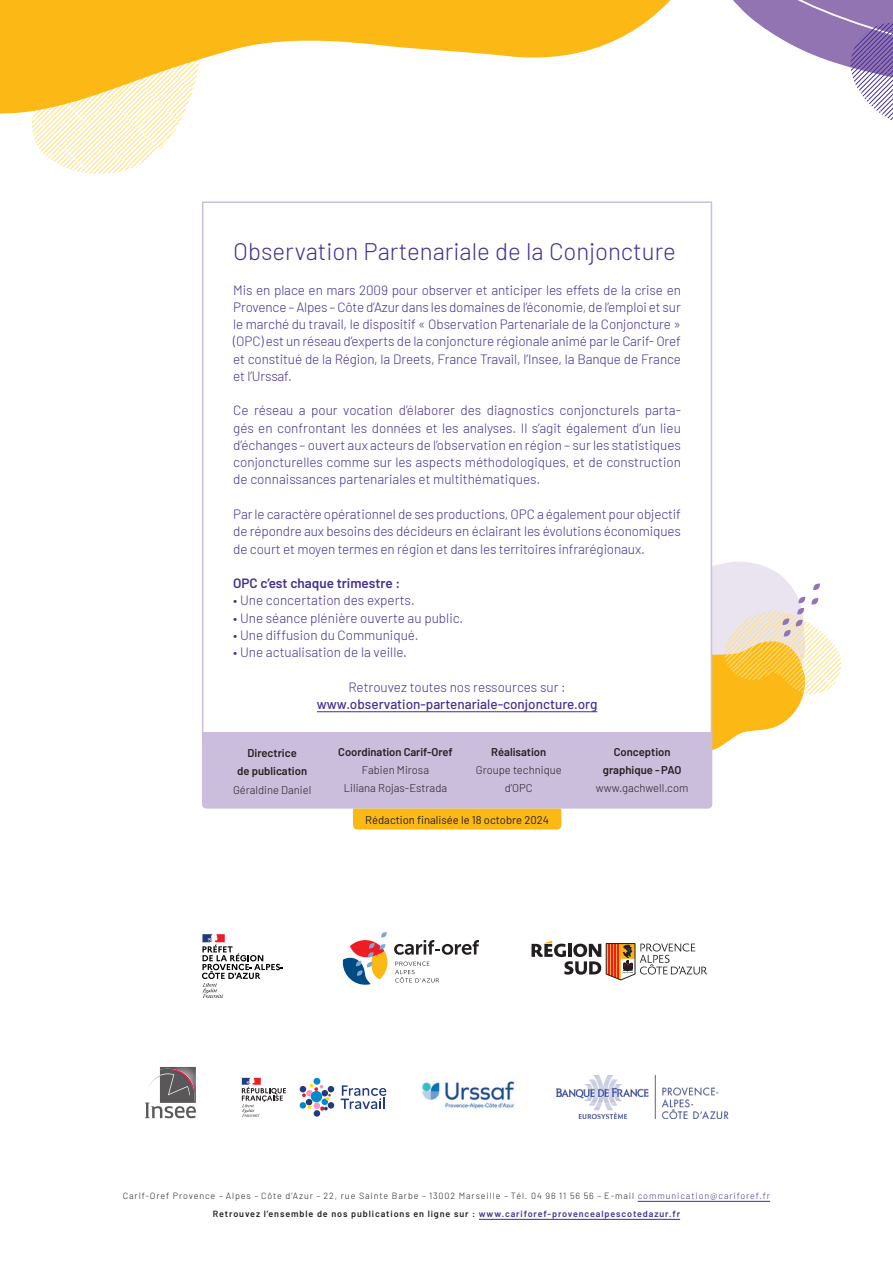
<style>
.page{position:relative;width:893px;height:1263px;background:#fff}
.page>*{position:absolute;margin:0;border:0;box-sizing:border-box;transform-origin:0 0}
.t1{font:300 24px "Barlow";color:#452f92}
.t2{font:300 13.5px/17.2px "Barlow";letter-spacing:-.005em;color:#452f92;text-align:justify}
.t3{font:500 13.5px "Barlow";color:#452f92}
.t4{font:600 13.5px "Barlow";color:#452f92}
.t5{font:300 11.25px/18px "Barlow";color:#231f20;text-align:center}
.t6{font:600 11.25px/18px "Barlow";color:#231f20;text-align:center}
.t7{font:11.25px "Barlow";color:#231f20}
.t8{font:300 9px/18px "Barlow";letter-spacing:.1em;color:#231f20;text-align:center}
.s1{color:#452f92}
.s2{font-weight:600}
.s3{font-weight:600;color:#452f92}
</style>
<div class="page">
<svg style="left:712px;top:554px;width:85px;height:42px;fill:#eae4f1"></svg>
<hr style="left:638px;top:1201px;width:132px;height:1px;background:#452f92">
<hr style="left:479px;top:1219px;width:201px;height:1px;background:#452f92">
<svg style="left:145px;top:1067px;width:51px;height:51px"></svg>
<div style="left:314px;top:1110px;width:6px;height:7px;background:#233b7d;border-radius:50%"></div>
<div style="left:314px;top:1078px;width:6px;height:7px;background:#0089cf;border-radius:50%"></div>
<svg style="left:300px;top:1084px;width:34px;height:27px"></svg>
<div style="left:311px;top:1091px;width:11px;height:11px;background:#0089cf;border-radius:50%"></div>
<svg style="left:341px;top:1085px;width:45px;height:24px"></svg>
<svg style="left:242px;top:1078px;width:44px;height:39px"></svg>
<img style="left:421px;top:1081px;width:94px;height:28px">
<svg style="left:31px;top:118px;width:151px;height:56px"></svg>
<svg style="left:0;top:0;width:671px;height:118px"></svg>
<svg style="left:733px;top:0;width:160px;height:120px"></svg>
<svg style="left:531px;top:940px;width:176px;height:40px"></svg>
<svg style="left:202px;top:934px;width:81px;height:64px"></svg>
<svg style="left:394px;top:940px;width:85px;height:15px"></svg>
<svg style="left:395px;top:961px;width:44px;height:21px"></svg>
<svg style="left:343px;top:932px;width:45px;height:53px"></svg>
<svg style="left:813px;top:583px;width:7px;height:7px"></svg>
<svg style="left:202px;top:596px;width:639px;height:233px"></svg>
<img style="left:557px;top:1076px;width:172px;height:43px">
<h1 class="t1" style="left:233px;top:234px;width:444px">Observation Partenariale de la Conjoncture</h1>
<p class="t2" style="left:233px;top:280px;width:449px">Mis en place en mars 2009 pour observer et anticiper les effets de la crise en Provence – Alpes – Côte d’Azur dans les domaines de l’économie, de l’emploi et sur le marché du travail, le dispositif « Observation Partenariale de la Conjoncture » (OPC) est un réseau d’experts de la conjoncture régionale animé par le Carif- Oref et constitué de la Région, la Dreets, France Travail, l’Insee, la Banque de France et l’Urssaf.</p>
<p class="t2" style="left:233px;top:401px;width:449px">Ce réseau a pour vocation d’élaborer des diagnostics conjoncturels parta&shy;gés en confrontant les données et les analyses. Il s’agit également d’un lieu d’échanges – ouvert aux acteurs de l’observation en région – sur les statistiques conjoncturelles comme sur les aspects méthodologiques, et de construction de connaissances partenariales et multithématiques.</p>
<p class="t2" style="left:233px;top:504px;width:449px">Par le caractère opérationnel de ses productions, OPC a également pour objectif de répondre aux besoins des décideurs en éclairant les évolutions économiques de court et moyen termes en région et dans les territoires infrarégionaux.</p>
<p class="t4" style="left:233px;top:573px;width:168px">OPC c’est chaque trimestre :</p>
<p class="t2" style="left:233px;top:591px;width:183px">• Une concertation des experts.</p>
<p class="t2" style="left:233px;top:608px;width:231px">• Une séance plénière ouverte au public.</p>
<p class="t2" style="left:233px;top:625px;width:187px">• Une diffusion du Communiqué.</p>
<p class="t2" style="left:233px;top:642px;width:175px">• Une actualisation de la veille.</p>
<p class="t2" style="left:348px;top:677px;width:219px">Retrouvez toutes nos ressources sur :</p>
<p class="t3" style="left:317px;top:694px;width:282px">www.observation-partenariale-conjoncture.org</p>
<p class="t6" style="left:237px;top:743px;width:72px">Directrice<br>de publication</p>
<p class="t5" style="left:233px;top:780px;width:80px">Géraldine Daniel</p>
<p class="t6" style="left:338px;top:742px;width:116px">Coordination Carif-Oref</p>
<p class="t5" style="left:344px;top:760px;width:105px">Fabien Mirosa<br>Liliana Rojas-Estrada</p>
<p class="t6" style="left:491px;top:742px;width:57px">Réalisation</p>
<p class="t5" style="left:476px;top:760px;width:88px">Groupe technique d’OPC</p>
<p class="t7" style="left:365px;top:812px;width:185px">Rédaction finalisée le 18 octobre 2024</p>
<p class="t6" style="left:603px;top:742px;width:80px">Conception graphique -PAO</p>
<p class="t5" style="left:596px;top:778px;width:94px">www.gachwell.com</p>
<p class="t8" style="left:123px;top:1186px;width:649px">Carif-Oref Provence – Alpes – Côte d’Azur – 22, rue Sainte Barbe – 13002 Marseille – Tél. 04 96 11 56 56 – E-mail <span class="s1">communication@cariforef.fr<br></span><span class="s2">Retrouvez l’ensemble de nos publications en ligne sur :</span> <span class="s3">www.cariforef-provencealpescotedazur.fr</span></p>
</div>
